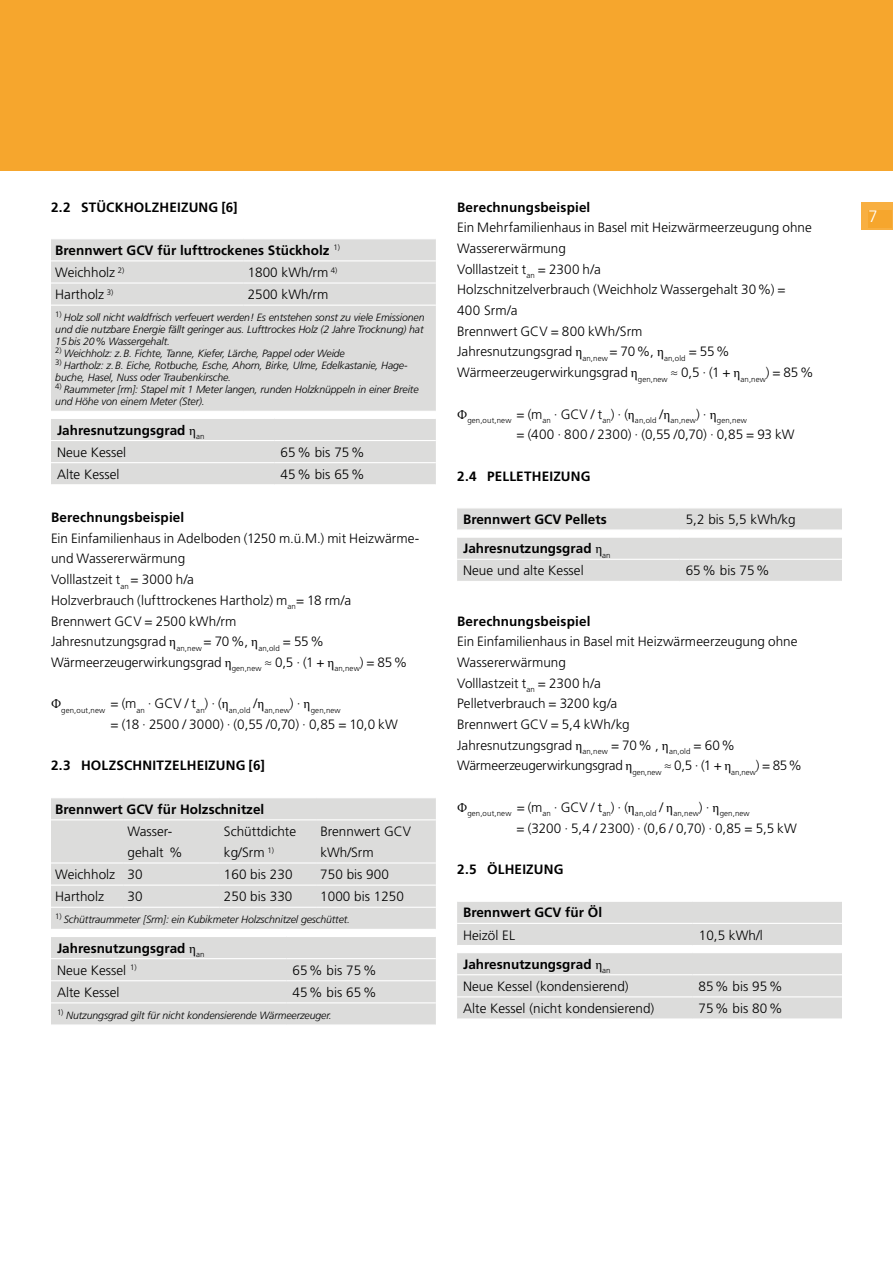
<style>
.page{position:relative;width:893px;height:1263px;background:#fff}
.page>*{position:absolute;margin:0;border:0;box-sizing:border-box;transform-origin:0 0}
.t1{font:300 16.5px "Frutiger LT Std";color:#fff}
.t2{font:300 13.5px/20.7px "Frutiger LT Std";color:#000}
.t3{font:700 13.5px/22.2px "Frutiger LT Std";letter-spacing:.01em;color:#000}
.t4{font:italic 300 10.5px/12px "Frutiger LT Std";letter-spacing:-.01em;color:#000}
.t5{font:300 7.8px "Frutiger LT Std";letter-spacing:.015em;color:#000}
.s1{font-weight:300}
.s2{font-family:"Minion Pro";font-weight:400}
.s3{font-weight:700}
</style>
<div class="page">
<div style="left:861px;top:202px;width:32px;height:28px;background:#f8af41"></div>
<div style="left:868px;top:210px;width:24px;height:18px;background:#f6a62d"></div>
<div style="left:0;top:0;width:893px;height:170px;background:#f6a62d"></div>
<div style="left:51px;top:239px;width:385px;height:172px;background:#dcdcdb"></div>
<hr style="left:51px;top:260px;width:192px;height:1px;background:#fff">
<hr style="left:243px;top:260px;width:193px;height:1px;background:#fff">
<hr style="left:51px;top:282px;width:192px;height:2px;background:#fff">
<hr style="left:243px;top:282px;width:193px;height:2px;background:#fff">
<hr style="left:51px;top:305px;width:192px;height:1px;background:#fff">
<hr style="left:243px;top:305px;width:193px;height:1px;background:#fff">
<div style="left:51px;top:419px;width:385px;height:65px;background:#dcdcdb"></div>
<hr style="left:51px;top:440px;width:224px;height:1px;background:#fff">
<hr style="left:275px;top:440px;width:161px;height:1px;background:#fff">
<hr style="left:51px;top:462px;width:224px;height:1px;background:#fff">
<hr style="left:275px;top:462px;width:161px;height:1px;background:#fff">
<div style="left:51px;top:798px;width:385px;height:131px;background:#dcdcdb"></div>
<hr style="left:51px;top:819px;width:72px;height:1px;background:#fff">
<hr style="left:123px;top:819px;width:97px;height:1px;background:#fff">
<hr style="left:220px;top:819px;width:96px;height:1px;background:#fff">
<hr style="left:316px;top:819px;width:120px;height:1px;background:#fff">
<hr style="left:51px;top:862px;width:72px;height:1px;background:#fff">
<hr style="left:123px;top:862px;width:97px;height:1px;background:#fff">
<hr style="left:220px;top:862px;width:96px;height:1px;background:#fff">
<hr style="left:316px;top:862px;width:120px;height:1px;background:#fff">
<hr style="left:51px;top:884px;width:72px;height:2px;background:#fff">
<hr style="left:123px;top:884px;width:97px;height:2px;background:#fff">
<hr style="left:220px;top:884px;width:96px;height:2px;background:#fff">
<hr style="left:316px;top:884px;width:120px;height:2px;background:#fff">
<hr style="left:51px;top:907px;width:72px;height:1px;background:#fff">
<hr style="left:123px;top:907px;width:97px;height:1px;background:#fff">
<hr style="left:220px;top:907px;width:96px;height:1px;background:#fff">
<hr style="left:316px;top:907px;width:120px;height:1px;background:#fff">
<div style="left:51px;top:937px;width:385px;height:87px;background:#dcdcdb"></div>
<hr style="left:51px;top:958px;width:235px;height:1px;background:#fff">
<hr style="left:286px;top:958px;width:150px;height:1px;background:#fff">
<hr style="left:51px;top:980px;width:235px;height:1px;background:#fff">
<hr style="left:286px;top:980px;width:150px;height:1px;background:#fff">
<hr style="left:51px;top:1002px;width:235px;height:1px;background:#fff">
<hr style="left:286px;top:1002px;width:150px;height:1px;background:#fff">
<div style="left:457px;top:508px;width:385px;height:21px;background:#dcdcdb"></div>
<div style="left:457px;top:538px;width:385px;height:43px;background:#dcdcdb"></div>
<hr style="left:457px;top:559px;width:223px;height:1px;background:#fff">
<hr style="left:680px;top:559px;width:162px;height:1px;background:#fff">
<div style="left:457px;top:902px;width:385px;height:43px;background:#dcdcdb"></div>
<hr style="left:457px;top:923px;width:236px;height:1px;background:#fff">
<hr style="left:693px;top:923px;width:149px;height:1px;background:#fff">
<div style="left:457px;top:953px;width:385px;height:65px;background:#dcdcdb"></div>
<hr style="left:457px;top:974px;width:235px;height:1px;background:#fff">
<hr style="left:692px;top:974px;width:150px;height:1px;background:#fff">
<hr style="left:457px;top:996px;width:235px;height:1px;background:#fff">
<hr style="left:692px;top:996px;width:150px;height:1px;background:#fff">
<p class="t3" style="left:51px;top:196px;width:188px">2.2 Stückholzheizung [6]</p>
<p class="t3" style="left:55px;top:239px;width:286px">Brennwert GCV für lufttrockenes Stückholz <sup>1)<br></sup><span class="s1">Weichholz</span> <sup>2)</sup></p>
<p class="t2" style="left:248px;top:262px;width:91px">1800 kWh/rm <sup>4)</sup></p>
<p class="t2" style="left:55px;top:284px;width:59px">Hartholz <sup>3)</sup></p>
<p class="t2" style="left:248px;top:284px;width:82px">2500 kWh/rm</p>
<p class="t4" style="left:55px;top:312px;width:371px;text-align:justify"><sup>1)</sup> Holz soll nicht waldfrisch verfeuert werden! Es entstehen sonst zu viele Emissionen und die nutzbare Energie fällt geringer aus. Lufttrockes Holz (2 Jahre Trocknung) hat 15 bis 20% Wassergehalt.</p>
<p class="t4" style="left:55px;top:348px;width:291px"><sup>2)</sup> Weichholz: z.B. Fichte, Tanne, Kiefer, Lärche, Pappel oder Weide</p>
<p class="t4" style="left:55px;top:360px;width:354px"><sup>3)</sup> Hartholz: z.B. Eiche, Rotbuche, Esche, Ahorn, Birke, Ulme, Edelkastanie, Hage&shy;buche, Hasel, Nuss oder Traubenkirsche.</p>
<p class="t4" style="left:55px;top:384px;width:365px"><sup>4)</sup> Raummeter [rm]: Stapel mit 1 Meter langen, runden Holzknüppeln in einer Breite und Höhe von einem Meter (Ster).</p>
<p class="t3" style="left:57px;top:419px;width:149px">Jahresnutzungsgrad <span class="s2">η</span><sub>an<br></sub><span class="s1">Neue Kessel</span></p>
<p class="t2" style="left:281px;top:442px;width:85px">65% bis 75%</p>
<p class="t2" style="left:57px;top:464px;width:64px">Alte Kessel</p>
<p class="t2" style="left:281px;top:464px;width:85px">45% bis 65%</p>
<p class="t3" style="left:51px;top:506px;width:135px">Berechnungsbeispiel</p>
<p class="t2" style="left:51px;top:528px;width:370px">Ein Einfamilienhaus in Adelboden (1250 m.ü.M.) mit Heizwärme&shy;und Wassererwärmung<br>Volllastzeit t<sub>an</sub> = 3000 h/a<br>Holzverbrauch (lufttrockenes Hartholz) m<sub>an</sub>= 18 rm/a<br>Brennwert GCV = 2500 kWh/rm<br>Jahresnutzungsgrad <span class="s2">η</span><sub>an,new</sub> = 70%, <span class="s2">η</span><sub>an,old</sub> = 55% Wärmeerzeugerwirkungsgrad <span class="s2">η</span><sub>gen,new</sub> ≈ 0,5 · (1 + <span class="s2">η</span><sub>an,new</sub>) = 85%</p>
<p class="t5" style="left:51px;top:706px;width:291px"><sup>Φ</sup>gen,out,new <sup>=</sup> <sup>(m</sup>an <sup>·</sup> <sup>GCV</sup> <sup>/</sup> <sup>t</sup>an<sup>)</sup> <sup>·</sup> <sup>(</sup><sup>η</sup>an,old <sup>/</sup><sup>η</sup>an,new<sup>)</sup> <sup>·</sup> <sup>η</sup>gen,new</p>
<p class="t2" style="left:111px;top:714px;width:289px">= (18 · 2500 / 3000) · (0,55 /0,70) · 0,85 = 10,0 kW</p>
<p class="t3" style="left:51px;top:755px;width:216px">2.3 Holzschnitzelheizung [6]</p>
<p class="t3" style="left:55px;top:798px;width:211px">Brennwert GCV für Holzschnitzel</p>
<p class="t2" style="left:128px;top:821px;width:57px">Wasser&shy;gehalt %</p>
<p class="t2" style="left:224px;top:821px;width:74px">Schüttdichte kg/Srm <sup>1)</sup></p>
<p class="t2" style="left:320px;top:821px;width:92px">Brennwert GCV kWh/Srm</p>
<p class="t2" style="left:55px;top:864px;width:89px">Weichholz 30</p>
<p class="t2" style="left:224px;top:864px;width:70px">160 bis 230</p>
<p class="t2" style="left:320px;top:864px;width:70px">750 bis 900</p>
<p class="t2" style="left:55px;top:886px;width:50px">Hartholz</p>
<p class="t2" style="left:128px;top:886px;width:17px">30</p>
<p class="t2" style="left:224px;top:886px;width:70px">250 bis 330</p>
<p class="t2" style="left:320px;top:886px;width:85px">1000 bis 1250</p>
<p class="t4" style="left:55px;top:914px;width:296px"><sup>1)</sup> Schüttraummeter [Srm]: ein Kubikmeter Holzschnitzel geschüttet.</p>
<p class="t3" style="left:57px;top:937px;width:149px">Jahresnutzungsgrad <span class="s2">η</span><sub>an<br></sub><span class="s1">Neue Kessel</span> <sup>1)</sup></p>
<p class="t2" style="left:292px;top:960px;width:85px">65% bis 75%</p>
<p class="t2" style="left:57px;top:982px;width:64px">Alte Kessel</p>
<p class="t2" style="left:292px;top:982px;width:85px">45% bis 65%</p>
<p class="t4" style="left:57px;top:1009px;width:276px"><sup>1)</sup> Nutzungsgrad gilt für nicht kondensierende Wärmeerzeuger.</p>
<p class="t3" style="left:457px;top:196px;width:135px">Berechnungsbeispiel</p>
<p class="t2" style="left:457px;top:217px;width:358px">Ein Mehrfamilienhaus in Basel mit Heizwärmeerzeugung ohne Wassererwärmung<br>Volllastzeit t<sub>an</sub> = 2300 h/a<br>Holzschnitzelverbrauch (Weichholz Wassergehalt 30%) =<br>400 Srm/a<br>Brennwert GCV = 800 kWh/Srm<br>Jahresnutzungsgrad <span class="s2">η</span><sub>an,new</sub> = 70%, <span class="s2">η</span><sub>an,old</sub> = 55% Wärmeerzeugerwirkungsgrad <span class="s2">η</span><sub>gen,new</sub> ≈ 0,5 · (1 + <span class="s2">η</span><sub>an,new</sub>) = 85%</p>
<p class="t5" style="left:457px;top:416px;width:291px"><sup>Φ</sup>gen,out,new <sup>=</sup> <sup>(m</sup>an <sup>·</sup> <sup>GCV</sup> <sup>/</sup> <sup>t</sup>an<sup>)</sup> <sup>·</sup> <sup>(</sup><sup>η</sup>an,old <sup>/</sup><sup>η</sup>an,new<sup>)</sup> <sup>·</sup> <sup>η</sup>gen,new</p>
<p class="t2" style="left:517px;top:424px;width:279px">= (400 · 800 / 2300) · (0,55 /0,70) · 0,85 = 93 kW</p>
<p class="t3" style="left:457px;top:465px;width:133px">2.4 Pelletheizung</p>
<p class="t3" style="left:463px;top:508px;width:145px">Brennwert GCV Pellets</p>
<p class="t2" style="left:686px;top:509px;width:112px">5,2 bis 5,5 kWh/kg</p>
<p class="t3" style="left:463px;top:537px;width:149px">Jahresnutzungsgrad <span class="s2">η</span><sub>an<br></sub><span class="s1">Neue und alte Kessel</span></p>
<p class="t2" style="left:686px;top:561px;width:85px">65% bis 75%</p>
<p class="t3" style="left:457px;top:610px;width:135px">Berechnungsbeispiel</p>
<p class="t2" style="left:457px;top:631px;width:346px">Ein Einfamilienhaus in Basel mit Heizwärmeerzeugung ohne Wassererwärmung<br>Volllastzeit t<sub>an</sub> = 2300 h/a<br>Pelletverbrauch = 3200 kg/a<br>Brennwert GCV = 5,4 kWh/kg<br>Jahresnutzungsgrad <span class="s2">η</span><sub>an,new</sub> = 70% , <span class="s2">η</span><sub>an,old</sub> = 60% Wärmeerzeugerwirkungsgrad <span class="s2">η</span><sub>gen,new</sub> ≈ 0,5 · (1 + <span class="s2">η</span><sub>an,new</sub>) = 85%</p>
<p class="t5" style="left:457px;top:809px;width:294px"><sup>Φ</sup>gen,out,new <sup>=</sup> <sup>(m</sup>an <sup>·</sup> <sup>GCV</sup> <sup>/</sup> <sup>t</sup>an<sup>)</sup> <sup>·</sup> <sup>(</sup><sup>η</sup>an,old <sup>/</sup> <sup>η</sup>an,new<sup>)</sup> <sup>·</sup> <sup>η</sup>gen,new</p>
<p class="t2" style="left:517px;top:818px;width:282px">= (3200 · 5,4 / 2300) · (0,6 / 0,70) · 0,85 = 5,5 kW</p>
<p class="t3" style="left:457px;top:858px;width:106px">2.5 Ölheizung</p>
<p class="t3" style="left:463px;top:902px;width:141px">Brennwert GCV für Öl</p>
<p class="t2" style="left:463px;top:925px;width:53px">Heizöl EL</p>
<p class="t2" style="left:699px;top:925px;width:66px">10,5 kWh/l</p>
<p class="t2" style="left:463px;top:953px;width:167px;line-height:22.2px"><span class="s3">Jahresnutzungsgrad</span> <span class="s2">η</span><sub>an<br></sub>Neue Kessel (kondensierend)</p>
<p class="t2" style="left:698px;top:976px;width:85px">85% bis 95%</p>
<p class="t2" style="left:463px;top:998px;width:193px">Alte Kessel (nicht kondensierend)</p>
<p class="t2" style="left:698px;top:998px;width:85px">75% bis 80%</p>
<p class="t1" style="left:868px;top:207px;width:11px">7</p>
</div>
